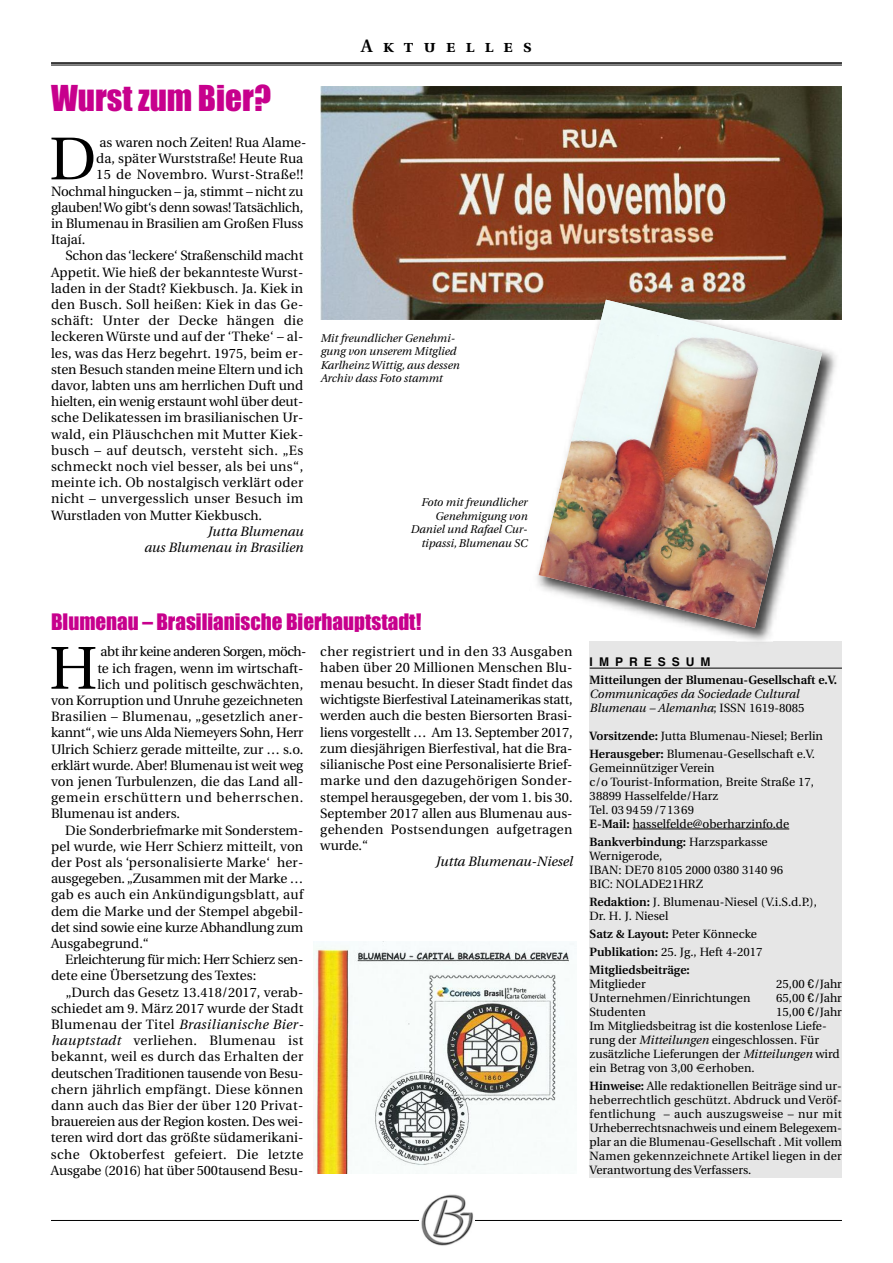
<style>
.page{position:relative;width:893px;height:1263px;background:#fff}
.page>*{position:absolute;margin:0;border:0;box-sizing:border-box;transform-origin:0 0}
.t1{font:60.3px "Utopia";color:#000}
.t2{font:33px "Impact";color:#c7008d}
.t3{font:21px "Impact";color:#c7008d}
.t4{font:18px "Utopia Semibold SC";letter-spacing:.57em;color:#000}
.t5{font:13.5px/16.2px "Utopia";color:#000;text-align:justify}
.t6{font:13.5px "Utopia";letter-spacing:.025em;color:#000}
.t7{font:italic 13.5px/16.2px "Utopia";color:#000;text-align:right}
.t8{font:13.5px "Utopia";letter-spacing:-.025em;color:#000}
.t9{font:13.5px "Utopia";letter-spacing:-.02em;color:#000}
.t10{font:13.5px "Utopia";letter-spacing:.02em;color:#000}
.t11{font:italic 13.5px "Utopia";letter-spacing:.025em;color:#000}
.t12{font:13.5px "Utopia";letter-spacing:.045em;color:#000}
.t13{font:13.5px "Utopia";letter-spacing:-.035em;color:#000}
.t14{font:12px/14px "Utopia";color:#000}
.t15{font:600 12px/18.1px "Utopia";color:#000}
.t16{font:italic 12px/14px "Utopia";color:#000}
.t17{font:700 12px "Helvetica";letter-spacing:.5em;color:#000}
.t18{font:italic 11.25px/13.5px "Utopia";color:#000}
.s1{font-style:normal}
.s2{font-style:italic}
.s3{font-weight:600}
.s4{font-weight:400}
.s5{font-family:"Microsoft Sans Serif"}
</style>
<div class="page">
<hr style="left:51px;top:1220px;width:791px;height:1px;background:#000">
<img style="left:419px;top:1194px;width:56px;height:52px">
<div style="left:590px;top:642px;width:252px;height:536px;background:#e6e6e6"></div>
<hr style="left:590px;top:668px;width:252px;height:1px;background:#000">
<hr style="left:633px;top:829px;width:156px;height:1px;background:#000">
<hr style="left:51px;top:62px;width:791px;height:2px;background:#000">
<hr style="left:51px;top:65px;width:791px;height:1px;background:#000">
<img style="left:320px;top:87px;width:521px;height:232px">
<img style="left:313px;top:943px;width:261px;height:231px">
<img style="left:529px;top:319px;width:313px;height:323px">
<img style="left:595px;top:291px;width:126px;height:9px">
<img style="left:539px;top:300px;width:283px;height:328px">
<h2 class="t2" style="left:51px;top:80px;width:222px">Wurst zum Bier?</h2>
<h1 class="t1" style="left:49px;top:135px;width:48px">D</h1>
<p class="t5" style="left:99px;top:135px;width:209px">as waren noch Zeiten! Rua Alame-</p>
<p class="t5" style="left:96px;top:152px;width:209px">da, später Wurststraße! Heute Rua</p>
<p class="t6" style="left:96px;top:169px;width:209px">15 de Novembro. Wurst-Straße!!</p>
<p class="t5" style="left:51px;top:184px;width:254px">Nochmal hingucken – ja, stimmt – nicht zu</p>
<p class="t5" style="left:51px;top:200px;width:254px">glauben!Wo gibt‘s denn sowas! Tatsächlich,</p>
<p class="t5" style="left:51px;top:216px;width:254px">in Blumenau in Brasilien am Großen Fluss</p>
<p class="t5" style="left:51px;top:233px;width:36px">Itajaí.</p>
<p class="t5" style="left:65px;top:249px;width:239px">Schon das ‘leckere‘ Straßenschild macht</p>
<p class="t5" style="left:51px;top:265px;width:254px">Appetit. Wie hieß der bekannteste Wurst-</p>
<p class="t5" style="left:51px;top:281px;width:254px">laden in der Stadt? Kiekbusch. Ja. Kiek in</p>
<p class="t6" style="left:51px;top:299px;width:254px">den Busch. Soll heißen: Kiek in das Ge-</p>
<p class="t6" style="left:51px;top:315px;width:254px">schäft: Unter der Decke hängen die</p>
<p class="t5" style="left:51px;top:330px;width:254px">leckeren Würste und auf der ‘Theke‘ – al-</p>
<p class="t5" style="left:51px;top:346px;width:254px">les, was das Herz begehrt. 1975, beim er-</p>
<p class="t5" style="left:51px;top:362px;width:254px">sten Besuch standen meine Eltern und ich</p>
<p class="t5" style="left:51px;top:378px;width:254px">davor, labten uns am herrlichen Duft und</p>
<p class="t5" style="left:51px;top:395px;width:254px">hielten, ein wenig erstaunt wohl über deut-</p>
<p class="t5" style="left:51px;top:411px;width:254px">sche Delikatessen im brasilianischen Ur-</p>
<p class="t6" style="left:51px;top:429px;width:254px">wald, ein Pläuschchen mit Mutter Kiek-</p>
<p class="t6" style="left:51px;top:445px;width:254px">busch – auf deutsch, versteht sich. „Es</p>
<p class="t6" style="left:51px;top:461px;width:254px">schmeckt noch viel besser, als bei uns“,</p>
<p class="t10" style="left:51px;top:477px;width:254px">meinte ich. Ob nostalgisch verklärt oder</p>
<p class="t6" style="left:51px;top:493px;width:254px">nicht – unvergesslich unser Besuch im</p>
<p class="t5" style="left:51px;top:508px;width:213px">Wurstladen von Mutter Kiekbusch.</p>
<p class="t7" style="left:144px;top:524px;width:161px">Jutta Blumenau<br>aus Blumenau in Brasilien</p>
<h3 class="t4" style="left:361px;top:39px;width:172px">Aktuelles</h3>
<p class="t18" style="left:320px;top:332px;width:141px">Mit freundlicher Genehmi&shy;gung von unserem Mitglied<br>KarlheinzWittig, aus dessen<br>Archiv dass Foto stammt</p>
<p class="t18" style="left:411px;top:496px;width:118px;text-align:right">Foto mit freundlicher<br>Genehmigung von<br>Daniel und Rafael Cur&shy;tipassi, Blumenau SC</p>
<h3 class="t3" style="left:51px;top:611px;width:372px">Blumenau – Brasilianische Bierhauptstadt!</h3>
<h1 class="t1" style="left:49px;top:644px;width:50px">H</h1>
<p class="t13" style="left:101px;top:646px;width:207px">abt ihr keine anderen Sorgen, möch-</p>
<p class="t5" style="left:97px;top:661px;width:207px">te ich fragen, wenn im wirtschaft-</p>
<p class="t5" style="left:97px;top:677px;width:207px">lich und politisch geschwächten,</p>
<p class="t5" style="left:51px;top:693px;width:254px">von Korruption und Unruhe gezeichneten</p>
<p class="t6" style="left:51px;top:711px;width:254px">Brasilien – Blumenau, „gesetzlich aner-</p>
<p class="t5" style="left:51px;top:726px;width:254px">kannt“, wie uns Alda Niemeyers Sohn, Herr</p>
<p class="t5" style="left:51px;top:742px;width:254px">Ulrich Schierz gerade mitteilte, zur … s.o.</p>
<p class="t5" style="left:51px;top:758px;width:254px">erklärt wurde. Aber! Blumenau ist weit weg</p>
<p class="t5" style="left:51px;top:774px;width:254px">von jenen Turbulenzen, die das Land all-</p>
<p class="t12" style="left:51px;top:792px;width:254px">gemein erschüttern und beherrschen.</p>
<p class="t5" style="left:51px;top:807px;width:130px">Blumenau ist anders.</p>
<p class="t5" style="left:65px;top:823px;width:239px">Die Sonderbriefmarke mit Sonderstem-</p>
<p class="t5" style="left:51px;top:839px;width:254px">pel wurde, wie Herr Schierz mitteilt, von</p>
<p class="t5" style="left:51px;top:855px;width:254px">der Post als ‘personalisierte Marke‘ her-</p>
<p class="t5" style="left:51px;top:871px;width:254px">ausgegeben. „Zusammen mit der Marke …</p>
<p class="t6" style="left:51px;top:889px;width:254px">gab es auch ein Ankündigungsblatt, auf</p>
<p class="t5" style="left:51px;top:904px;width:254px">dem die Marke und der Stempel abgebil-</p>
<p class="t5" style="left:51px;top:920px;width:254px">det sind sowie eine kurze Abhandlung zum</p>
<p class="t5" style="left:51px;top:936px;width:100px">Ausgabegrund.“</p>
<p class="t8" style="left:65px;top:954px;width:239px">Erleichterung für mich: Herr Schierz sen-</p>
<p class="t5" style="left:51px;top:969px;width:207px">dete eine Übersetzung des Textes:</p>
<p class="t5" style="left:65px;top:985px;width:239px">„Durch das Gesetz 13.418/2017, verab-</p>
<p class="t5" style="left:51px;top:1001px;width:254px">schiedet am 9. März 2017 wurde der Stadt</p>
<p class="t11" style="left:51px;top:1019px;width:254px"><span class="s1">Blumenau der Titel</span> Brasilianische Bier-</p>
<p class="t6" style="left:51px;top:1035px;width:254px"><span class="s2">hauptstadt</span> verliehen. Blumenau ist</p>
<p class="t6" style="left:51px;top:1051px;width:254px">bekannt, weil es durch das Erhalten der</p>
<p class="t5" style="left:51px;top:1066px;width:254px">deutschen Traditionen tausende von Besu-</p>
<p class="t6" style="left:51px;top:1084px;width:254px">chern jährlich empfängt. Diese können</p>
<p class="t6" style="left:51px;top:1100px;width:254px">dann auch das Bier der über 120 Privat-</p>
<p class="t9" style="left:51px;top:1116px;width:254px">brauereien aus der Region kosten. Des wei-</p>
<p class="t5" style="left:51px;top:1131px;width:254px">teren wird dort das größte südamerikani-</p>
<p class="t6" style="left:51px;top:1148px;width:254px">sche Oktoberfest gefeiert. Die letzte</p>
<p class="t5" style="left:51px;top:1163px;width:254px">Ausgabe (2016) hat über 500tausend Besu-</p>
<p class="t5" style="left:320px;top:644px;width:254px">cher registriert und in den 33 Ausgaben haben über 20 Millionen Menschen Blu&shy;menau besucht. In dieser Stadt findet das wichtigste Bierfestival Lateinamerikas statt, werden auch die besten Biersorten Brasi&shy;liens vorgestellt … Am 13. September 2017, zum diesjährigen Bierfestival, hat die Bra&shy;silianische Post eine Personalisierte Brief&shy;marke und den dazugehörigen Sonder&shy;stempel herausgegeben, der vom 1. bis 30.<br>September 2017 allen aus Blumenau aus&shy;gehenden Postsendungen aufgetragen wurde.“</p>
<p class="t7" style="left:435px;top:855px;width:139px">Jutta Blumenau-Niesel</p>
<p class="t17" style="left:590px;top:654px;width:122px">IMPRESSUM</p>
<p class="t15" style="left:590px;top:672px;width:249px">Mitteilungen der Blumenau-Gesellschaft e.V.</p>
<p class="t16" style="left:590px;top:688px;width:216px">Communicaço˜es da Sociedade Cultural<br>Blumenau – Alemanha<span class="s1">; ISSN 1619-8085</span></p>
<p class="t14" style="left:590px;top:727px;width:235px;line-height:18.1px"><span class="s3">Vorsitzende:</span> Jutta Blumenau-Niesel; Berlin<br><span class="s3">Herausgeber:</span> Blumenau-Gesellschaft e.V.</p>
<p class="t14" style="left:590px;top:762px;width:226px">Gemeinnütziger Verein<br>c/o Tourist-Information, Breite Straße 17,<br>38899 Hasselfelde/Harz<br>Tel. 03 9459/71369<br><span class="s3">E-Mail:</span> hasselfelde@oberharzinfo.de</p>
<p class="t14" style="left:590px;top:836px;width:195px"><span class="s3">Bankverbindung:</span> Harzsparkasse<br>Wernigerode,<br>IBAN: DE70 8105 2000 0380 3140 96<br>BIC: NOLADE21HRZ</p>
<p class="t14" style="left:590px;top:896px;width:229px"><span class="s3">Redaktion:</span> J. Blumenau-Niesel (V.i.S.d.P.),<br>Dr. H. J. Niesel</p>
<p class="t15" style="left:590px;top:926px;width:174px">Satz &amp; Layout: <span class="s4">Peter Könnecke<br></span>Publikation: <span class="s4">25. Jg., Heft 4-2017<br></span>Mitgliedsbeiträge:</p>
<p class="t14" style="left:590px;top:978px;width:58px">Mitglieder</p>
<p class="t14" style="left:776px;top:978px;width:67px">25,00 <span class="s5">€</span>/Jahr</p>
<p class="t14" style="left:590px;top:992px;width:162px">Unternehmen/Einrichtungen</p>
<p class="t14" style="left:776px;top:992px;width:67px">65,00 <span class="s5">€</span>/Jahr</p>
<p class="t14" style="left:590px;top:1006px;width:58px">Studenten</p>
<p class="t14" style="left:590px;top:1006px;width:254px;text-indent:187px">15,00 <span class="s5">€</span>/Jahr Im Mitgliedsbeitrag ist die kostenlose Liefe&shy;rung der <span class="s2">Mitteilungen</span> eingeschlossen. Für zusätzliche Lieferungen der <span class="s2">Mitteilungen</span> wird ein Betrag von 3,00 erhoben.</p>
<p class="t14" style="left:590px;top:1080px;width:254px;text-align:justify"><span class="s3">Hinweise:</span> Alle redaktionellen Beiträge sind ur&shy;heberrechtlich geschützt. Abdruck und Veröf&shy;fentlichung – auch auszugsweise – nur mit Urheberrechtsnachweis und einem Belegexem&shy;plar an die Blumenau-Gesellschaft . Mit vollem Namen gekennzeichnete Artikel liegen in der Verantwortung desVerfassers.</p>
</div>
